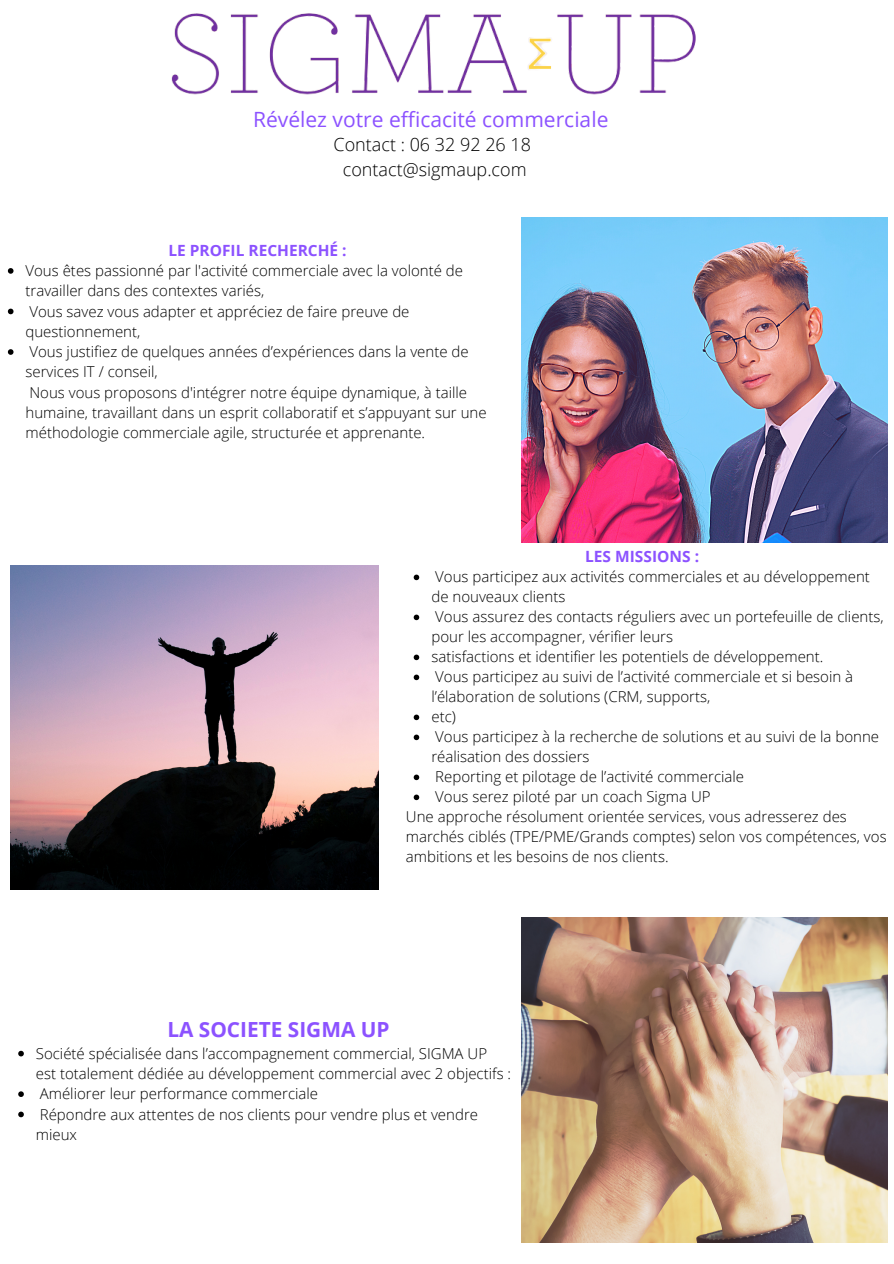
<style>
.page{position:relative;width:894px;height:1264px;background:#fff}
.page>*{position:absolute;margin:0;border:0;box-sizing:border-box;transform-origin:0 0}
.t1{font:21px "Open Sans";color:#8c52ff}
.t2{font:700 20.85px "Open Sans";color:#8c52ff}
.t3{font:300 18px "Open Sans";color:#000}
.t4{font:700 15.45px "Open Sans";color:#8c52ff}
.t5{font:300 15px/20.2px "Open Sans";color:#000}
</style>
<div class="page">
<img style="left:521px;top:218px;width:366px;height:324px">
<img style="left:10px;top:565px;width:369px;height:324px">
<svg style="left:413px;top:574px;width:6px;height:6px"></svg>
<svg style="left:413px;top:614px;width:6px;height:6px"></svg>
<svg style="left:413px;top:654px;width:6px;height:6px"></svg>
<svg style="left:413px;top:674px;width:6px;height:6px"></svg>
<svg style="left:413px;top:714px;width:6px;height:6px"></svg>
<svg style="left:413px;top:734px;width:6px;height:6px"></svg>
<svg style="left:413px;top:774px;width:6px;height:6px"></svg>
<svg style="left:413px;top:794px;width:6px;height:6px"></svg>
<img style="left:171px;top:13px;width:525px;height:82px">
<img style="left:521px;top:917px;width:366px;height:325px">
<svg style="left:8px;top:268px;width:6px;height:6px"></svg>
<svg style="left:8px;top:308px;width:6px;height:6px"></svg>
<svg style="left:8px;top:349px;width:6px;height:6px"></svg>
<svg style="left:18px;top:1050px;width:6px;height:6px"></svg>
<svg style="left:18px;top:1091px;width:6px;height:5px"></svg>
<svg style="left:18px;top:1111px;width:6px;height:6px"></svg>
<p class="t1" style="left:253px;top:104px;width:357px">Révélez votre efficacité commerciale</p>
<p class="t3" style="left:333px;top:131px;width:199px">Contact : 06 32 92 26 18</p>
<p class="t3" style="left:343px;top:156px;width:185px">contact@sigmaup.com</p>
<p class="t4" style="left:168px;top:239px;width:179px">LE PROFIL RECHERCHÉ :</p>
<p class="t5" style="left:26px;top:260px;width:439px">Vous êtes passionné par l'activité commerciale avec la volonté de travailler dans des contextes variés,</p>
<p class="t5" style="left:26px;top:300px;width:385px">Vous savez vous adapter et appréciez de faire preuve de questionnement,</p>
<p class="t5" style="left:26px;top:341px;width:444px">Vous justifiez de quelques années d’expériences dans la vente de services IT / conseil,</p>
<p class="t5" style="left:26px;top:381px;width:462px">Nous vous proposons d'intégrer notre équipe dynamique, à taille humaine, travaillant dans un esprit collaboratif et s’appuyant sur une méthodologie commerciale agile, structurée et apprenante.</p>
<p class="t4" style="left:585px;top:546px;width:115px">LES MISSIONS :</p>
<p class="t5" style="left:431px;top:566px;width:440px">Vous participez aux activités commerciales et au développement de nouveaux clients</p>
<p class="t5" style="left:431px;top:606px;width:453px">Vous assurez des contacts réguliers avec un portefeuille de clients, pour les accompagner, vérifier leurs</p>
<p class="t5" style="left:431px;top:646px;width:393px">satisfactions et identifier les potentiels de développement.</p>
<p class="t5" style="left:431px;top:666px;width:423px">Vous participez au suivi de l’activité commerciale et si besoin à l’élaboration de solutions (CRM, supports,</p>
<p class="t5" style="left:431px;top:706px;width:26px">etc)</p>
<p class="t5" style="left:431px;top:726px;width:449px">Vous participez à la recherche de solutions et au suivi de la bonne réalisation des dossiers</p>
<p class="t5" style="left:435px;top:766px;width:310px">Reporting et pilotage de l’activité commerciale</p>
<p class="t5" style="left:435px;top:786px;width:277px">Vous serez piloté par un coach Sigma UP</p>
<p class="t5" style="left:406px;top:806px;width:482px">Une approche résolument orientée services, vous adresserez des marchés ciblés (TPE/PME/Grands comptes) selon vos compétences, vos ambitions et les besoins de nos clients.</p>
<p class="t2" style="left:167px;top:1015px;width:224px">LA SOCIETE SIGMA UP</p>
<p class="t5" style="left:36px;top:1042px;width:476px">Société spécialisée dans l’accompagnement commercial, SIGMA UP<br>est totalement dédiée au développement commercial avec 2 objectifs :</p>
<p class="t5" style="left:40px;top:1083px;width:280px">Améliorer leur performance commerciale</p>
<p class="t5" style="left:36px;top:1103px;width:443px">Répondre aux attentes de nos clients pour vendre plus et vendre mieux</p>
</div>
